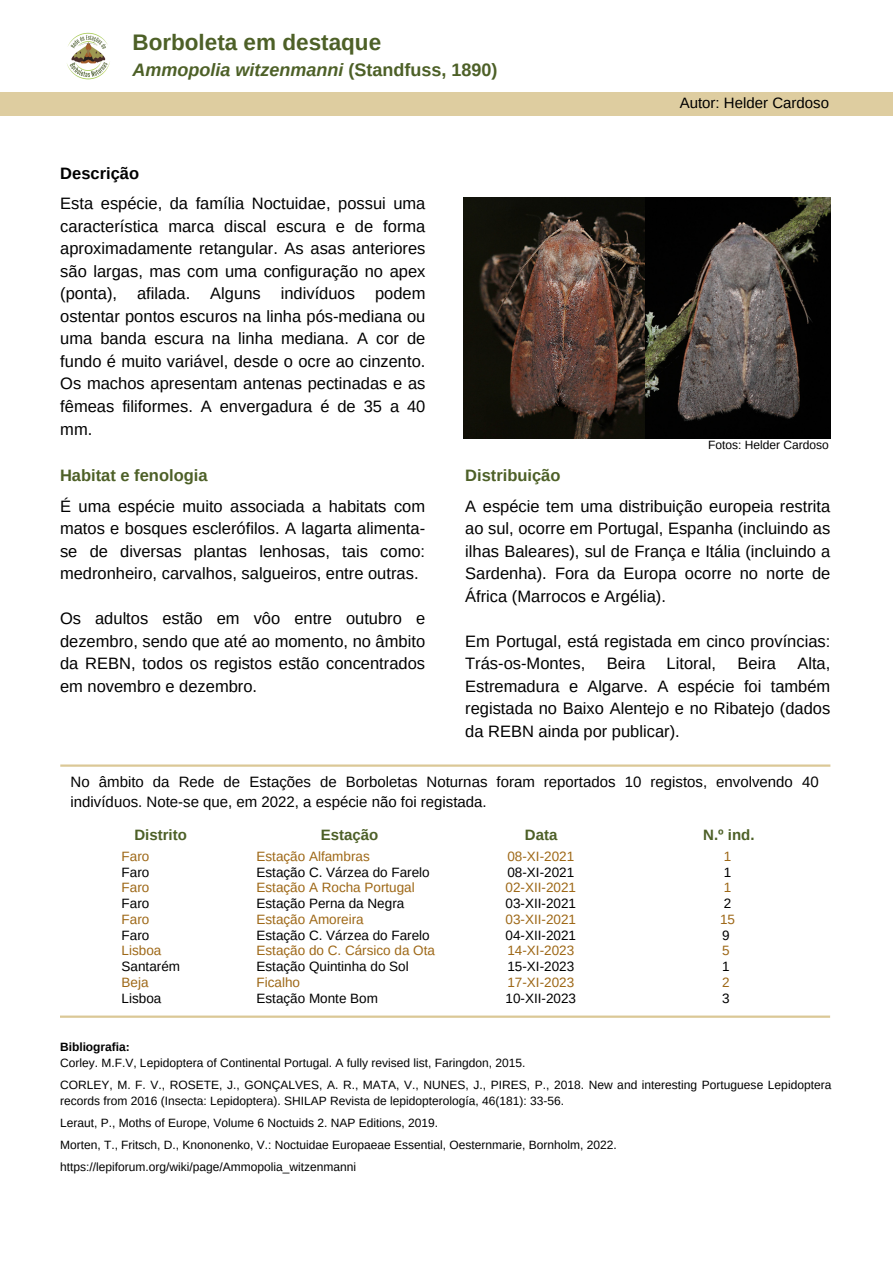
<style>
.page{position:relative;width:893px;height:1264px;background:#fff}
.page>*{position:absolute;margin:0;border:0;box-sizing:border-box;transform-origin:0 0}
.t1{font:700 22.5px "Arimo";color:#4d6027}
.t2{font:italic 700 18px "Arimo";color:#4d6027}
.t3{font:16.5px/22.5px "Arimo";color:#000;text-align:justify}
.t4{font:700 16.5px "Arimo";color:#4d6027}
.t5{font:700 16.5px "Arimo";color:#000}
.t6{font:15px/20.2px "Arimo";color:#000}
.t7{font:700 15px "Arimo";color:#4d6027}
.t8{font:13.5px "Arimo";color:#000}
.t9{font:13.5px "Arimo";color:#9e6817}
.t10{font:12px/16px "Arimo";color:#000}
.t11{font:700 12px "Arimo";color:#000}
.s1{font-style:normal}
</style>
<div class="page">
<div style="left:0;top:92px;width:892px;height:23px;background:#decda0"></div>
<hr style="left:60px;top:764px;width:770px;height:2px;background:#dbc896">
<hr style="left:60px;top:1015px;width:770px;height:2px;background:#dbc896">
<img style="left:463px;top:197px;width:183px;height:241px">
<img style="left:646px;top:197px;width:184px;height:241px">
<img style="left:67px;top:32px;width:43px;height:48px">
<p class="t1" style="left:132px;top:30px;width:250px">Borboleta em destaque</p>
<p class="t2" style="left:132px;top:60px;width:366px">Ammopolia witzenmanni <span class="s1">(Standfuss, 1890)</span></p>
<p class="t5" style="left:60px;top:164px;width:80px">Descrição</p>
<p class="t3" style="left:60px;top:192px;width:366px">Esta espécie, da família Noctuidae, possui uma característica marca discal escura e de forma aproximadamente retangular. As asas anteriores são largas, mas com uma configuração no apex (ponta), afilada. Alguns indivíduos podem ostentar pontos escuros na linha pós-mediana ou uma banda escura na linha mediana. A cor de fundo é muito variável, desde o ocre ao cinzento.<br>Os machos apresentam antenas pectinadas e as fêmeas filiformes. A envergadura é de 35 a 40 mm.</p>
<p class="t6" style="left:679px;top:93px;width:151px">Autor: Helder Cardoso</p>
<p class="t10" style="left:708px;top:437px;width:122px">Fotos: Helder Cardoso</p>
<p class="t4" style="left:60px;top:466px;width:149px">Habitat e fenologia</p>
<p class="t3" style="left:60px;top:494px;width:366px">É uma espécie muito associada a habitats com matos e bosques esclerófilos. A lagarta alimenta&shy;se de diversas plantas lenhosas, tais como: medronheiro, carvalhos, salgueiros, entre outras.</p>
<p class="t3" style="left:60px;top:607px;width:366px">Os adultos estão em vôo entre outubro e dezembro, sendo que até ao momento, no âmbito da REBN, todos os registos estão concentrados em novembro e dezembro.</p>
<p class="t4" style="left:465px;top:466px;width:97px">Distribuição</p>
<p class="t3" style="left:465px;top:494px;width:366px">A espécie tem uma distribuição europeia restrita ao sul, ocorre em Portugal, Espanha (incluindo as ilhas Baleares), sul de França e Itália (incluindo a Sardenha). Fora da Europa ocorre no norte de África (Marrocos e Argélia).</p>
<p class="t3" style="left:465px;top:629px;width:366px">Em Portugal, está registada em cinco províncias:<br>Trás-os-Montes,</p>
<p class="t3" style="left:465px;top:652px;width:366px;text-indent:332px">Alta, Estremadura e Algarve. A espécie foi também registada no Baixo Alentejo e no Ribatejo (dados da REBN ainda por publicar).</p>
<p class="t3" style="left:606px;top:652px;width:40px">Beira</p>
<p class="t3" style="left:666px;top:652px;width:51px">Litoral,</p>
<p class="t3" style="left:737px;top:652px;width:40px">Beira</p>
<p class="t6" style="left:71px;top:771px;width:749px">No âmbito da Rede de Estações de Borboletas Noturnas foram reportados 10 registos, envolvendo 40 indivíduos. Note-se que, em 2022, a espécie não foi registada.</p>
<p class="t7" style="left:134px;top:826px;width:54px">Distrito</p>
<p class="t7" style="left:321px;top:826px;width:59px">Estação</p>
<p class="t7" style="left:525px;top:826px;width:34px">Data</p>
<p class="t7" style="left:703px;top:826px;width:53px">N.º ind.</p>
<p class="t9" style="left:723px;top:848px;width:9px">1</p>
<p class="t8" style="left:723px;top:864px;width:9px">1</p>
<p class="t9" style="left:723px;top:880px;width:9px">1</p>
<p class="t8" style="left:723px;top:895px;width:9px">2</p>
<p class="t9" style="left:720px;top:911px;width:17px">15</p>
<p class="t8" style="left:722px;top:927px;width:9px">9</p>
<p class="t9" style="left:722px;top:943px;width:9px">5</p>
<p class="t8" style="left:722px;top:958px;width:9px">1</p>
<p class="t9" style="left:722px;top:974px;width:9px">2</p>
<p class="t8" style="left:722px;top:990px;width:9px">3</p>
<p class="t9" style="left:256px;top:848px;width:115px">Estação Alfambras</p>
<p class="t8" style="left:256px;top:864px;width:175px">Estação C. Várzea do Farelo</p>
<p class="t9" style="left:256px;top:880px;width:160px">Estação A Rocha Portugal</p>
<p class="t8" style="left:256px;top:895px;width:149px">Estação Perna da Negra</p>
<p class="t9" style="left:256px;top:911px;width:109px">Estação Amoreira</p>
<p class="t8" style="left:256px;top:927px;width:175px">Estação C. Várzea do Farelo</p>
<p class="t9" style="left:256px;top:943px;width:180px">Estação do C. Cársico da Ota</p>
<p class="t8" style="left:256px;top:958px;width:154px">Estação Quintinha do Sol</p>
<p class="t9" style="left:256px;top:974px;width:45px">Ficalho</p>
<p class="t8" style="left:256px;top:990px;width:123px">Estação Monte Bom</p>
<p class="t9" style="left:507px;top:848px;width:68px">08-XI-2021</p>
<p class="t8" style="left:507px;top:864px;width:68px">08-XI-2021</p>
<p class="t9" style="left:505px;top:880px;width:72px">02-XII-2021</p>
<p class="t8" style="left:505px;top:895px;width:72px">03-XII-2021</p>
<p class="t9" style="left:505px;top:911px;width:72px">03-XII-2021</p>
<p class="t8" style="left:505px;top:927px;width:72px">04-XII-2021</p>
<p class="t9" style="left:507px;top:943px;width:68px">14-XI-2023</p>
<p class="t8" style="left:507px;top:958px;width:68px">15-XI-2023</p>
<p class="t9" style="left:507px;top:974px;width:68px">17-XI-2023</p>
<p class="t8" style="left:505px;top:990px;width:72px">10-XII-2023</p>
<p class="t9" style="left:122px;top:848px;width:29px">Faro</p>
<p class="t8" style="left:122px;top:864px;width:29px">Faro</p>
<p class="t9" style="left:122px;top:880px;width:29px">Faro</p>
<p class="t8" style="left:122px;top:895px;width:29px">Faro</p>
<p class="t9" style="left:122px;top:911px;width:29px">Faro</p>
<p class="t8" style="left:122px;top:927px;width:29px">Faro</p>
<p class="t9" style="left:122px;top:943px;width:41px">Lisboa</p>
<p class="t8" style="left:122px;top:958px;width:60px">Santarém</p>
<p class="t9" style="left:122px;top:974px;width:28px">Beja</p>
<p class="t8" style="left:122px;top:990px;width:41px">Lisboa</p>
<p class="t11" style="left:60px;top:1040px;width:71px">Bibliografia:</p>
<p class="t10" style="left:60px;top:1055px;width:467px">Corley. M.F.V, Lepidoptera of Continental Portugal. A fully revised list, Faringdon, 2015.</p>
<p class="t10" style="left:60px;top:1077px;width:772px">CORLEY, M. F. V., ROSETE, J., GONÇALVES, A. R., MATA, V., NUNES, J., PIRES, P., 2018. New and interesting Portuguese Lepidoptera records from 2016 (Insecta: Lepidoptera). SHILAP Revista de lepidopterología, 46(181): 33-56.</p>
<p class="t10" style="left:60px;top:1115px;width:379px">Leraut, P., Moths of Europe, Volume 6 Noctuids 2. NAP Editions, 2019.</p>
<p class="t10" style="left:60px;top:1137px;width:558px">Morten, T., Fritsch, D., Knononenko, V.: Noctuidae Europaeae Essential, Oesternmarie, Bornholm, 2022.</p>
<p class="t10" style="left:60px;top:1159px;width:297px">https://lepiforum.org/wiki/page/Ammopolia_witzenmanni</p>
</div>
